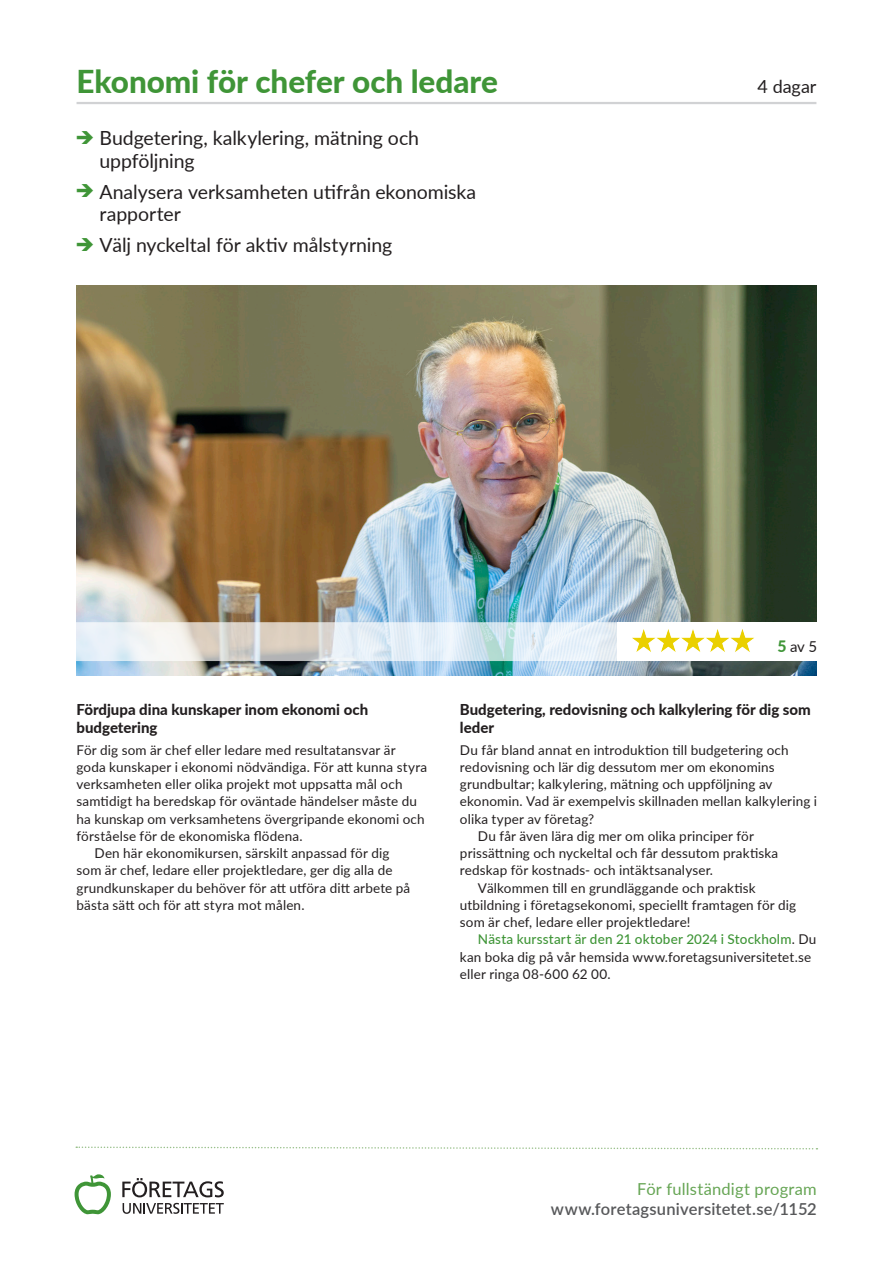
<style>
.page{position:relative;width:893px;height:1263px;background:#fff}
.page>*{position:absolute;margin:0;border:0;box-sizing:border-box;transform-origin:0 0}
.Puff-brodtext-rubrik{font:800 31.5px "Lato";letter-spacing:-.005em;color:#3f9537}
.t1{font:19.5px/22.5px "Lato";letter-spacing:-.005em;color:#231f20}
.Puff-brodtext-rubrik-2{font:18px "Lato";letter-spacing:-.005em;color:#231f20}
.www{font:600 16.5px "Lato";letter-spacing:.01em;color:#57585a}
.www-2{font:16.5px "Lato";letter-spacing:.01em;color:#66a554}
.Saljtext-mellanrubrik{font:800 15px/18px "Lato";color:#231f20}
.siffror-betyg{font:15px "Lato";color:#231f20}
.Saljtext-brodtext{font:13.5px/17.2px "Lato";letter-spacing:.01em;color:#231f20}
.s1{font-weight:800;font-size:15.75px;color:#3f9537}
.s2{font-weight:500;color:#3f9537}
</style>
<div class="page">
<svg style="left:75px;top:1174px;width:36px;height:40px"></svg>
<svg style="left:123px;top:1203px;width:101px;height:11px"></svg>
<svg style="left:122px;top:1178px;width:102px;height:19px"></svg>
<img style="left:77px;top:286px;width:739px;height:389px">
<hr style="left:77px;top:102px;width:739px;height:2px;background:#d1d2d4">
<svg style="left:76px;top:1146px;width:741px;height:4px"></svg>
<div style="left:617px;top:622px;width:213px;height:39px;background:#fff"></div>
<img style="left:632px;top:629px;width:122px;height:23px">
<svg style="left:76px;top:622px;width:541px;height:39px;background:#dfe5e7"></svg>
<p class="Puff-brodtext-rubrik" style="left:77px;top:59px;width:423px">Ekonomi för chefer och ledare</p>
<p class="Puff-brodtext-rubrik-2" style="left:758px;top:74px;width:60px">4 dagar</p>
<p class="t1" style="left:99px;top:126px;width:321px">Budgetering, kalkylering, mätning och uppföljning</p>
<p class="t1" style="left:99px;top:179px;width:378px">Analysera verksamheten utifrån ekonomiska rapporter</p>
<p class="t1" style="left:99px;top:233px;width:294px">Välj nyckeltal för aktiv målstyrning</p>
<p class="Saljtext-mellanrubrik" style="left:77px;top:700px;width:293px">Fördjupa dina kunskaper inom ekonomi och budgetering</p>
<p class="Saljtext-brodtext" style="left:77px;top:740px;width:352px">För dig som är chef eller ledare med resultatansvar är goda kunskaper i ekonomi nödvändiga. För att kunna styra verksamheten eller olika projekt mot uppsatta mål och samtidigt ha beredskap för oväntade händelser måste du ha kunskap om verksamhetens övergripande ekonomi och förståelse för de ekonomiska flödena.</p>
<p class="Saljtext-brodtext" style="left:77px;top:844px;width:335px;text-indent:18px">Den här ekonomikursen, särskilt anpassad för dig som är chef, ledare eller projektledare, ger dig alla de grundkunskaper du behöver för att utföra ditt arbete på bästa sätt och för att styra mot målen.</p>
<p class="siffror-betyg" style="left:777px;top:636px;width:41px"><span class="s1">5</span> av 5</p>
<p class="Saljtext-mellanrubrik" style="left:460px;top:700px;width:352px">Budgetering, redovisning och kalkylering för dig som leder</p>
<p class="Saljtext-brodtext" style="left:460px;top:740px;width:359px">Du får bland annat en introduktion till budgetering och redovisning och lär dig dessutom mer om ekonomins grundbultar; kalkylering, mätning och uppföljning av ekonomin. Vad är exempelvis skillnaden mellan kalkylering i olika typer av företag?</p>
<p class="Saljtext-brodtext" style="left:460px;top:827px;width:320px;text-indent:18px">Du får även lära dig mer om olika principer för prissättning och nyckeltal och får dessutom praktiska redskap för kostnads- och intäktsanalyser.</p>
<p class="Saljtext-brodtext" style="left:460px;top:878px;width:338px;text-indent:18px">Välkommen till en grundläggande och praktisk utbildning i företagsekonomi, speciellt framtagen för dig som är chef, ledare eller projektledare!</p>
<p class="Saljtext-brodtext" style="left:460px;top:930px;width:358px;text-indent:18px"><span class="s2">Nästa kursstart är den 21 oktober 2024 i Stockholm</span>. Du kan boka dig på vår hemsida www.foretagsuniversitetet.se eller ringa 08-600 62 00.</p>
<p class="www-2" style="left:637px;top:1177px;width:181px">För fullständigt program</p>
<p class="www" style="left:551px;top:1197px;width:267px">www.foretagsuniversitetet.se/1152</p>
</div>
